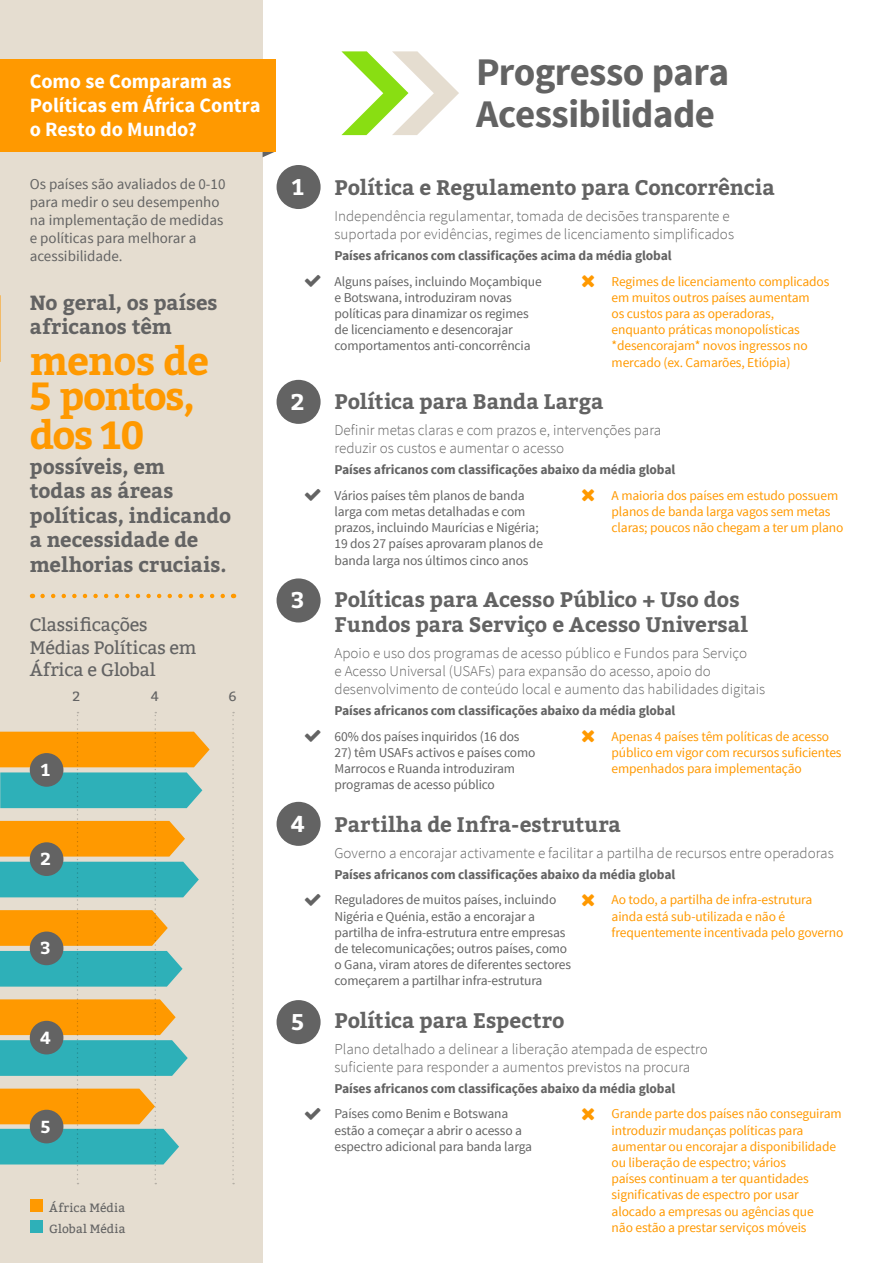
<style>
.page{position:relative;width:893px;height:1263px;background:#fff}
.page>*{position:absolute;margin:0;border:0;box-sizing:border-box;transform-origin:0 0}
.t1{font:700 39px/42px "Source Sans Pro";letter-spacing:-.015em;color:#636363}
.t2{font:700 39px/35px "Bitter";letter-spacing:-.035em;color:#f90}
.t3{font:700 22.65px "Bitter";color:#fff}
.t4{font:700 21px/25.2px "Bitter";color:#636363}
.t5{font:700 20.4px/24.6px "Bitter";color:#636363}
.t6{font:700 20.25px/24px "Source Sans Pro";color:#fff}
.t7{font:18px/22.5px "Bitter";letter-spacing:-.01em;color:#636363}
.t8{font:700 17.25px "Bitter";color:#fff}
.t9{font:300 15px/18px "Source Sans Pro";color:#636363}
.t10{font:15px/18px "Source Sans Pro";color:#636363}
.t11{font:13.5px/16.2px "Source Sans Pro";letter-spacing:-.01em;color:#f90}
.t12{font:13.5px/16.2px "Source Sans Pro";letter-spacing:-.01em;color:#636363}
.t13{font:700 13.5px "Source Sans Pro";letter-spacing:-.01em;color:#636363}
.t14{font:13.5px "Bitter";color:#636363}
.t15{font:12px/21.6px "Bitter";letter-spacing:.01em;color:#636363}
</style>
<div class="page">
<div style="left:0;top:0;width:263px;height:1263px;background:#e5ddd0"></div>
<div style="left:30px;top:1199px;width:13px;height:12px;background:#f90"></div>
<div style="left:30px;top:1220px;width:13px;height:13px;background:#2eb0b8"></div>
<svg style="left:43px;top:594px;width:191px;height:4px"></svg>
<svg style="left:263px;top:151px;width:12px;height:6px"></svg>
<div style="left:0;top:59px;width:275px;height:92px;background:#f90"></div>
<svg style="left:232px;top:712px;width:2px;height:472px"></svg>
<svg style="left:0;top:712px;width:210px;height:472px"></svg>
<div style="left:277px;top:165px;width:44px;height:44px;background:#636363;border-radius:50%"></div>
<div style="left:277px;top:380px;width:44px;height:44px;background:#636363;border-radius:50%"></div>
<div style="left:277px;top:578px;width:44px;height:44px;background:#636363;border-radius:50%"></div>
<div style="left:277px;top:802px;width:44px;height:44px;background:#636363;border-radius:50%"></div>
<div style="left:277px;top:1000px;width:44px;height:44px;background:#636363;border-radius:50%"></div>
<svg style="left:341px;top:51px;width:118px;height:84px"></svg>
<h3 class="t6" style="left:30px;top:70px;width:232px">Como se Comparam as<br>Políticas em África Contra o Resto do Mundo?</h3>
<p class="t10" style="left:30px;top:176px;width:197px">Os países são avaliados de 0-10 para medir o seu desempenho na implementação de medidas e políticas para melhorar a acessibilidade.</p>
<h3 class="t5" style="left:30px;top:291px;width:189px">No geral, os países africanos têm</h3>
<h1 class="t2" style="left:30px;top:346px;width:180px">menos de<br>5 pontos,</h1>
<h1 class="t2" style="left:30px;top:420px;width:117px">dos 10</h1>
<h3 class="t5" style="left:30px;top:455px;width:203px">possíveis, em<br>todas as áreas políticas, indicando a necessidade de melhorias cruciais.</h3>
<h3 class="t7" style="left:30px;top:614px;width:168px">Classificações<br>Médias Políticas em<br>África e Global</h3>
<p class="t14" style="left:73px;top:690px;width:9px">2</p>
<p class="t14" style="left:151px;top:690px;width:10px">4</p>
<p class="t14" style="left:228px;top:690px;width:10px">6</p>
<p class="t8" style="left:41px;top:761px;width:11px">1</p>
<p class="t8" style="left:40px;top:850px;width:12px">2</p>
<p class="t8" style="left:40px;top:940px;width:12px">3</p>
<p class="t8" style="left:40px;top:1029px;width:12px">4</p>
<p class="t8" style="left:41px;top:1118px;width:11px">5</p>
<p class="t15" style="left:49px;top:1197px;width:78px">África Média<br>Global Média</p>
<h2 class="t3" style="left:292px;top:176px;width:14px">1</h2>
<h2 class="t3" style="left:291px;top:391px;width:15px">2</h2>
<h2 class="t3" style="left:291px;top:589px;width:15px">3</h2>
<h2 class="t3" style="left:291px;top:812px;width:16px">4</h2>
<h2 class="t3" style="left:291px;top:1011px;width:14px">5</h2>
<h1 class="t1" style="left:476px;top:52px;width:255px">Progresso para<br>Acessibilidade</h1>
<h3 class="t4" style="left:334px;top:176px;width:442px">Política e Regulamento para Concorrência</h3>
<p class="t9" style="left:334px;top:209px;width:401px">Independência regulamentar, tomada de decisões transparente e suportada por evidências, regimes de licenciamento simplificados</p>
<p class="t13" style="left:334px;top:247px;width:339px">Países africanos com classificações acima da média global</p>
<p class="t12" style="left:334px;top:274px;width:209px">Alguns países, incluindo Moçambique e Botswana, introduziram novas políticas para dinamizar os regimes de licenciamento e desencorajar comportamentos anti-concorrência</p>
<p class="t11" style="left:612px;top:274px;width:219px">Regimes de licenciamento complicados em muitos outros países aumentam<br>os custos para as operadoras, enquanto práticas monopolísticas *desencorajam* novos ingressos no mercado (ex. Camarões, Etiópia)</p>
<h3 class="t4" style="left:334px;top:390px;width:270px">Política para Banda Larga</h3>
<p class="t9" style="left:334px;top:421px;width:328px">Definir metas claras e com prazos e, intervenções para reduzir os custos e aumentar o acesso</p>
<p class="t13" style="left:334px;top:461px;width:342px">Países africanos com classificações abaixo da média global</p>
<p class="t12" style="left:334px;top:488px;width:210px">Vários países têm planos de banda larga com metas detalhadas e com prazos, incluindo Maurícias e Nigéria; 19 dos 27 países aprovaram planos de banda larga nos últimos cinco anos</p>
<p class="t11" style="left:612px;top:488px;width:233px">A maioria dos países em estudo possuem planos de banda larga vagos sem metas claras; poucos não chegam a ter um plano</p>
<h3 class="t4" style="left:334px;top:588px;width:415px">Políticas para Acesso Público + Uso dos<br>Fundos para Serviço e Acesso Universal</h3>
<p class="t9" style="left:334px;top:646px;width:432px">Apoio e uso dos programas de acesso público e Fundos para Serviço<br>e Acesso Universal (USAFs) para expansão do acesso, apoio do desenvolvimento de conteúdo local e aumento das habilidades digitais</p>
<p class="t13" style="left:334px;top:702px;width:342px">Países africanos com classificações abaixo da média global</p>
<p class="t12" style="left:334px;top:729px;width:187px">60% dos países inquiridos (16 dos</p>
<p class="t12" style="left:334px;top:745px;width:202px">27) têm USAFs activos e países como<br>Marrocos e Ruanda introduziram programas de acesso público</p>
<p class="t11" style="left:612px;top:729px;width:231px">Apenas 4 países têm políticas de acesso público em vigor com recursos suficientes empenhados para implementação</p>
<h3 class="t4" style="left:334px;top:813px;width:288px">Partilha de Infra-estrutura</h3>
<p class="t9" style="left:334px;top:845px;width:501px">Governo a encorajar activamente e facilitar a partilha de recursos entre operadoras</p>
<p class="t13" style="left:334px;top:865px;width:342px">Países africanos com classificações abaixo da média global</p>
<p class="t12" style="left:334px;top:892px;width:238px">Reguladores de muitos países, incluindo Nigéria e Quénia, estão a encorajar a partilha de infra-estrutura entre empresas de telecomunicações; outros países, como o Gana, viram atores de diferentes sectores começarem a partilhar infra-estrutura</p>
<p class="t11" style="left:612px;top:892px;width:233px">Ao todo, a partilha de infra-estrutura ainda está sub-utilizada e não é frequentemente incentivada pelo governo</p>
<h3 class="t4" style="left:334px;top:1009px;width:232px">Política para Espectro</h3>
<p class="t9" style="left:334px;top:1041px;width:375px">Plano detalhado a delinear a liberação atempada de espectro suficiente para responder a aumentos previstos na procura</p>
<p class="t13" style="left:334px;top:1079px;width:342px">Países africanos com classificações abaixo da média global</p>
<p class="t12" style="left:334px;top:1106px;width:199px">Países como Benim e Botswana estão a começar a abrir o acesso a espectro adicional para banda larga</p>
<p class="t11" style="left:612px;top:1106px;width:232px">Grande parte dos países não conseguiram introduzir mudanças políticas para aumentar ou encorajar a disponibilidade ou liberação de espectro; vários<br>países continuam a ter quantidades significativas de espectro por usar alocado a empresas ou agências que<br>não estão a prestar serviços móveis</p>
</div>
